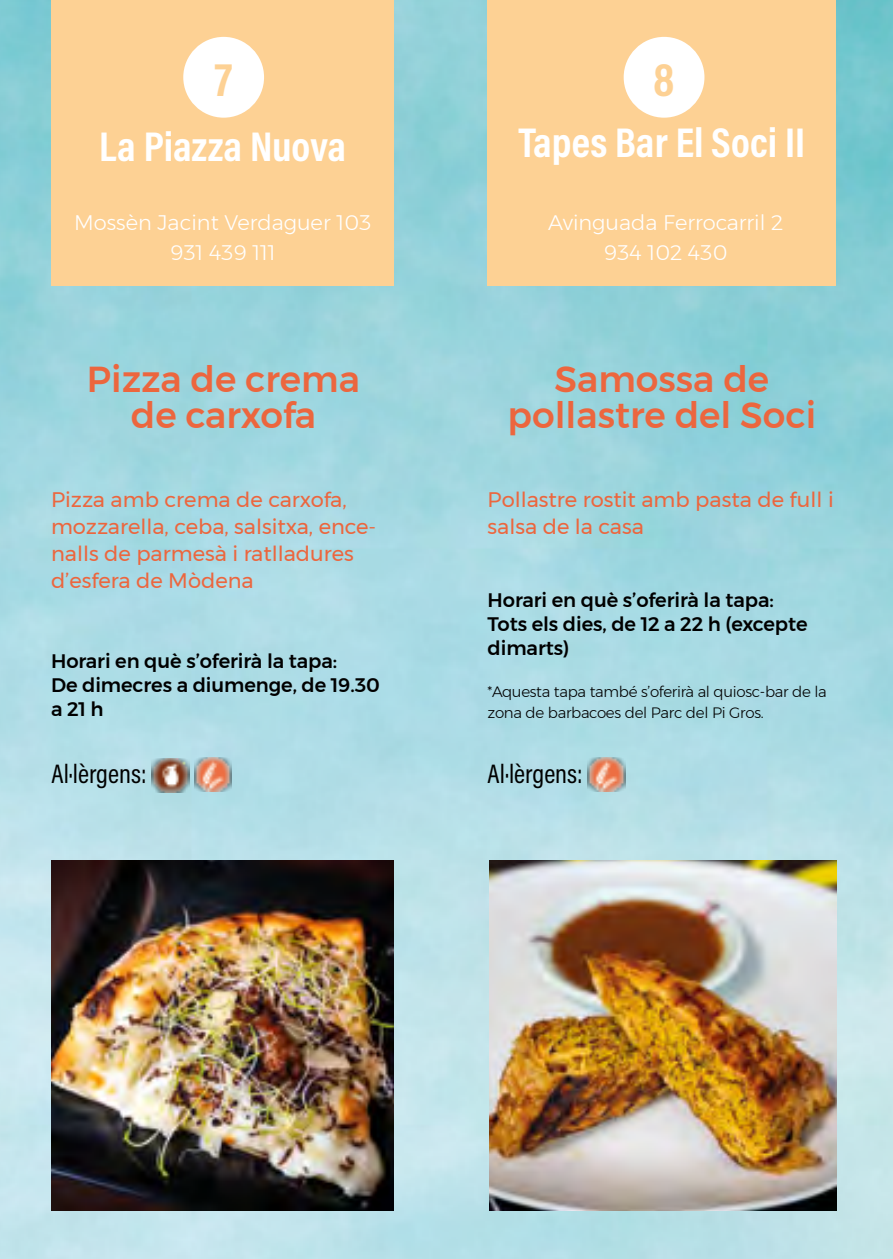
<style>
.page{position:relative;width:893px;height:1259px;background:#fff}
.page>*{position:absolute;margin:0;border:0;box-sizing:border-box;transform-origin:0 0}
.t1{font:700 48px "Acumin Pro Cond";color:#fdd194}
.t2{font:700 42px "Acumin Pro Cond";color:#fff}
.t3{font:500 36px/36px "Montserrat";color:#ec663e;text-align:center}
.t4{font:27px "Acumin Pro Cond";color:#000}
.t5{font:21px/27px "Montserrat";color:#ec663e}
.t6{font:300 21px/30px "Montserrat";color:#fff;text-align:center}
.t7{font:500 19.5px/24px "Montserrat";letter-spacing:-.005em;color:#000}
.t8{font:300 15px/21px "Montserrat";letter-spacing:-.02em;color:#000}
</style>
<div class="page">
<img style="left:0;top:0;width:893px;height:1259px">
<div style="left:488px;top:0;width:348px;height:286px;background:#fdd194"></div>
<div style="left:624px;top:37px;width:80px;height:81px;background:#fff;border-radius:50%"></div>
<div style="left:51px;top:0;width:343px;height:286px;background:#fdd194"></div>
<div style="left:183px;top:37px;width:81px;height:81px;background:#fff;border-radius:50%"></div>
<img style="left:152px;top:758px;width:37px;height:34px">
<img style="left:194px;top:758px;width:38px;height:33px">
<img style="left:588px;top:758px;width:37px;height:33px">
<img style="left:52px;top:860px;width:342px;height:350px">
<img style="left:490px;top:860px;width:346px;height:350px">
<h1 class="t1" style="left:215px;top:48px;width:19px">7</h1>
<h2 class="t2" style="left:99px;top:119px;width:248px">La Piazza Nuova</h2>
<p class="t6" style="left:74px;top:207px;width:299px">Mossèn Jacint Verdaguer 103<br>931 439 111</p>
<h3 class="t3" style="left:87px;top:361px;width:275px">Pizza de crema de carxofa</h3>
<p class="t5" style="left:51px;top:486px;width:327px">Pizza amb crema de carxofa, mozzarella, ceba, salsitxa, ence&shy;nalls de parmesà i ratlladures d’esfera de Mòdena</p>
<p class="t7" style="left:51px;top:649px;width:330px">Horari en què s’oferirà la tapa:<br>De dimecres a diumenge, de 19.30 a 21 h</p>
<h1 class="t1" style="left:653px;top:48px;width:23px">8</h1>
<h2 class="t2" style="left:519px;top:115px;width:288px">Tapes Bar El Soci II</h2>
<p class="t6" style="left:548px;top:207px;width:237px">Avinguada Ferrocarril 2<br>934 102 430</p>
<h3 class="t3" style="left:508px;top:361px;width:310px">Samossa de pollastre del Soci</h3>
<p class="t5" style="left:488px;top:486px;width:348px">Pollastre rostit amb pasta de full i salsa de la casa</p>
<p class="t7" style="left:488px;top:588px;width:321px">Horari en què s’oferirà la tapa:<br>Tots els dies, de 12 a 22 h (excepte dimarts)</p>
<p class="t8" style="left:488px;top:681px;width:341px">*Aquesta tapa també s’oferirà al quiosc-bar de la zona de barbacoes del Parc del Pi Gros.</p>
<p class="t4" style="left:51px;top:756px;width:97px">Al·lèrgens:</p>
<p class="t4" style="left:488px;top:756px;width:97px">Al·lèrgens:</p>
</div>
